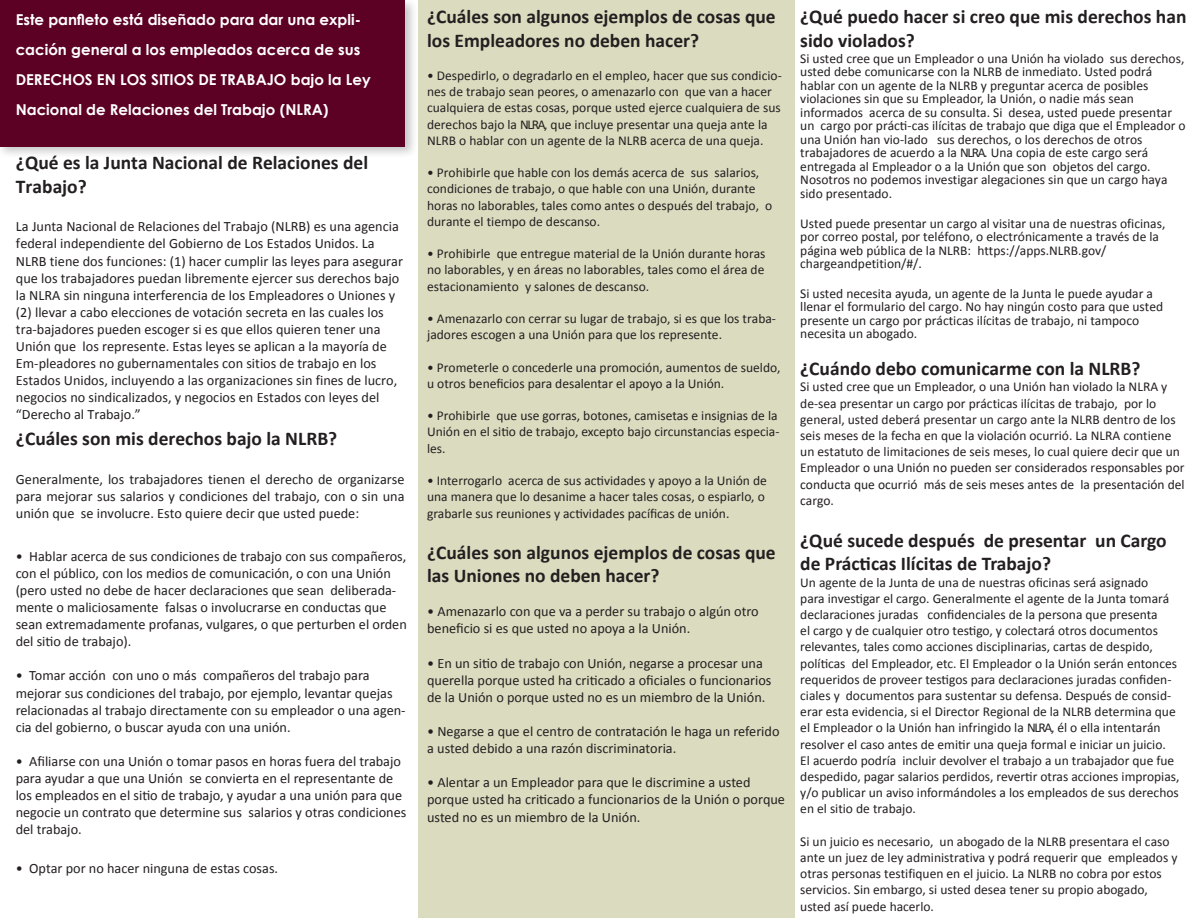
<style>
.page{position:relative;width:1188px;height:918px;background:#fff}
.page>*{position:absolute;margin:0;border:0;box-sizing:border-box;transform-origin:0 0}
.t1{font:700 19.5px/23.4px "Calibri";color:#231f20}
.t2{font:700 15px/30px "Century Gothic";color:#fff}
.t3{font:14.25px/17.1px "Calibri";color:#231f20}
.t4{font:13.5px/16.2px "Calibri";color:#231f20}
.s1{font-style:inherit}
</style>
<div class="page">
<div style="left:418px;top:0;width:377px;height:918px;background:#dbdbbf"></div>
<div style="left:0;top:0;width:418px;height:159px;background:#231f20;opacity:.25"></div>
<div style="left:0;top:0;width:405px;height:146px;background:#5c0024"></div>
<p class="t2" style="left:16px;top:4px;width:357px">Este panfleto está diseñado para dar una expli&shy;cación general a los empleados acerca de sus DERECHOS EN LOS SITIOS DE TRABAJO bajo la Ley Nacional de Relaciones del Trabajo (<span class="s1">NLRA</span>)</p>
<p class="t1" style="left:16px;top:151px;width:354px">¿Qué es la Junta Nacional de Relaciones del<br>Trabajo?</p>
<p class="t3" style="left:16px;top:218px;width:389px">La Junta Nacional de Relaciones del Trabajo (NLRB) es una agencia federal independiente del Gobierno de Los Estados Unidos. La NLRB tiene dos funciones: (1) hacer cumplir las leyes para asegurar que los trabajadores puedan libremente ejercer sus derechos bajo la NLRA sin ninguna interferencia de los Empleadores o Uniones y (2) llevar a cabo elecciones de votación secreta en las cuales los tra-bajadores pueden escoger si es que ellos quieren tener una Unión que los represente. Estas leyes se aplican a la mayoría de Em-pleadores no gubernamentales con sitios de trabajo en los Estados Unidos, incluyendo a las organizaciones sin fines de lucro, negocios no sindicalizados, y negocios en Estados con leyes del “Derecho al Trabajo.”</p>
<p class="t1" style="left:16px;top:427px;width:323px">¿Cuáles son mis derechos bajo la <span class="s1">NLRB</span>?</p>
<p class="t3" style="left:16px;top:470px;width:390px;text-align:justify">Generalmente, los trabajadores tienen el derecho de organizarse para mejorar sus salarios y condiciones del trabajo, con o sin una unión que se involucre. Esto quiere decir que usted puede:</p>
<p class="t3" style="left:16px;top:548px;width:393px">• Hablar acerca de sus condiciones de trabajo con sus compañeros, con el público, con los medios de comunicación, o con una Unión (pero usted no debe de hacer declaraciones que sean deliberada&shy;mente o maliciosamente falsas o involucrarse en conductas que sean extremadamente profanas, vulgares, o que perturben el orden del sitio de trabajo).</p>
<p class="t3" style="left:16px;top:667px;width:391px">• Tomar acción con uno o más compañeros del trabajo para mejorar sus condiciones del trabajo, por ejemplo, levantar quejas relacionadas al trabajo directamente con su empleador o una agen&shy;cia del gobierno, o buscar ayuda con una unión.</p>
<p class="t3" style="left:16px;top:753px;width:392px">• Afiliarse con una Unión o tomar pasos en horas fuera del trabajo para ayudar a que una Unión se convierta en el representante de los empleados en el sitio de trabajo, y ayudar a una unión para que negocie un contrato que determine sus salarios y otras condiciones del trabajo.</p>
<p class="t3" style="left:16px;top:860px;width:264px">• Optar por no hacer ninguna de estas cosas.</p>
<p class="t1" style="left:427px;top:5px;width:350px">¿Cuáles son algunos ejemplos de cosas que los Empleadores no deben hacer?</p>
<p class="t4" style="left:427px;top:67px;width:356px">• Despedirlo, o degradarlo en el empleo, hacer que sus condicio&shy;nes de trabajo sean peores, o amenazarlo con que van a hacer cualquiera de estas cosas, porque usted ejerce cualquiera de sus derechos bajo la NLRA, que incluye presentar una queja ante la NLRB o hablar con un agente de la NLRB acerca de una queja.</p>
<p class="t4" style="left:427px;top:165px;width:347px">• Prohibirle que hable con los demás acerca de sus salarios, condiciones de trabajo, o que hable con una Unión, durante horas no laborables, tales como antes o después del trabajo, o durante el tiempo de descanso.</p>
<p class="t4" style="left:427px;top:246px;width:340px;text-align:justify">• Prohibirle que entregue material de la Unión durante horas no laborables, y en áreas no laborables, tales como el área de estacionamiento y salones de descanso.</p>
<p class="t4" style="left:427px;top:310px;width:350px">• Amenazarlo con cerrar su lugar de trabajo, si es que los traba&shy;jadores escogen a una Unión para que los represente.</p>
<p class="t4" style="left:427px;top:359px;width:355px">• Prometerle o concederle una promoción, aumentos de sueldo, u otros beneficios para desalentar el apoyo a la Unión.</p>
<p class="t4" style="left:427px;top:408px;width:354px">• Prohibirle que use gorras, botones, camisetas e insignias de la<br>Unión en el sitio de trabajo, excepto bajo circunstancias especia&shy;les.</p>
<p class="t4" style="left:427px;top:472px;width:341px;line-height:16.6px">• Interrogarlo acerca de sus actividades y apoyo a la Unión de una manera que lo desanime a hacer tales cosas, o espiarlo, o grabarle sus reuniones y actividades pacíficas de unión.</p>
<p class="t1" style="left:427px;top:541px;width:350px">¿Cuáles son algunos ejemplos de cosas que las Uniones no deben hacer?</p>
<p class="t3" style="left:427px;top:603px;width:333px">• Amenazarlo con que va a perder su trabajo o algún otro beneficio si es que usted no apoya a la Unión.</p>
<p class="t3" style="left:427px;top:654px;width:346px">• En un sitio de trabajo con Unión, negarse a procesar una querella porque usted ha criticado a oficiales o funcionarios de la Unión o porque usted no es un miembro de la Unión.</p>
<p class="t3" style="left:427px;top:723px;width:354px">• Negarse a que el centro de contratación le haga un referido a usted debido a una razón discriminatoria.</p>
<p class="t3" style="left:427px;top:774px;width:359px">• Alentar a un Empleador para que le discrimine a usted porque usted ha criticado a funcionarios de la Unión o porque usted no es un miembro de la Unión.</p>
<p class="t1" style="left:800px;top:5px;width:388px">¿Qué puedo hacer si creo que mis derechos han sido violados?</p>
<p class="t4" style="left:800px;top:52px;width:387px;line-height:13.5px">Si usted cree que un Empleador o una Unión ha violado sus derechos, usted debe comunicarse con la NLRB de inmediato. Usted podrá hablar con un agente de la NLRB y preguntar acerca de posibles violaciones sin que su Empleador, la Unión, o nadie más sean informados acerca de su consulta. Si desea, usted puede presentar un cargo por prácti-cas ilícitas de trabajo que diga que el Empleador o una Unión han vio-lado sus derechos, o los derechos de otros trabajadores de acuerdo a la NLRA. Una copia de este cargo será entregada al Empleador o a la Unión que son objetos del cargo.<br>Nosotros no podemos investigar alegaciones sin que un cargo haya sido presentado.</p>
<p class="t4" style="left:800px;top:216px;width:367px;line-height:13.5px">Usted puede presentar un cargo al visitar una de nuestras oficinas, por correo postal, por teléfono, o electrónicamente a través de la página web pública de la NLRB: https://apps.NLRB.gov/ chargeandpetition/#/.</p>
<p class="t4" style="left:800px;top:287px;width:364px;line-height:13.5px">Si usted necesita ayuda, un agente de la Junta le puede ayudar a llenar el formulario del cargo. No hay ningún costo para que usted presente un cargo por prácticas ilícitas de trabajo, ni tampoco necesita un abogado.</p>
<p class="t1" style="left:800px;top:357px;width:342px">¿Cuándo debo comunicarme con la <span class="s1">NLRB</span>?</p>
<p class="t4" style="left:800px;top:379px;width:386px">Si usted cree que un Empleador, o una Unión han violado la NLRA y de-sea presentar un cargo por prácticas ilícitas de trabajo, por lo general, usted deberá presentar un cargo ante la NLRB dentro de los seis meses de la fecha en que la violación ocurrió. La NLRA contiene un estatuto de limitaciones de seis meses, lo cual quiere decir que un Empleador o una Unión no pueden ser considerados responsables por conducta que ocurrió más de seis meses antes de la presentación del cargo.</p>
<p class="t1" style="left:800px;top:529px;width:368px">¿Qué sucede después de presentar un Cargo de Prácticas Ilícitas de Trabajo?</p>
<p class="t4" style="left:800px;top:574px;width:381px">Un agente de la Junta de una de nuestras oficinas será asignado<br>para investigar el cargo. Generalmente el agente de la Junta tomará declaraciones juradas confidenciales de la persona que presenta<br>el cargo y de cualquier otro testigo, y colectará otros documentos relevantes, tales como acciones disciplinarias, cartas de despido, políticas del Empleador, etc. El Empleador o la Unión serán entonces requeridos de proveer testigos para declaraciones juradas confiden&shy;ciales y documentos para sustentar su defensa. Después de consid&shy;erar esta evidencia, si el Director Regional de la NLRB determina que el Empleador o la Unión han infringido la NLRA, él o ella intentarán resolver el caso antes de emitir una queja formal e iniciar un juicio.<br>El acuerdo podría incluir devolver el trabajo a un trabajador que fue despedido, pagar salarios perdidos, revertir otras acciones impropias, y/o publicar un aviso informándoles a los empleados de sus derechos en el sitio de trabajo.</p>
<p class="t4" style="left:800px;top:833px;width:379px">Si un juicio es necesario, un abogado de la NLRB presentara el caso ante un juez de ley administrativa y podrá requerir que empleados y otras personas testifiquen en el juicio. La NLRB no cobra por estos servicios. Sin embargo, si usted desea tener su propio abogado, usted así puede hacerlo.</p>
</div>
